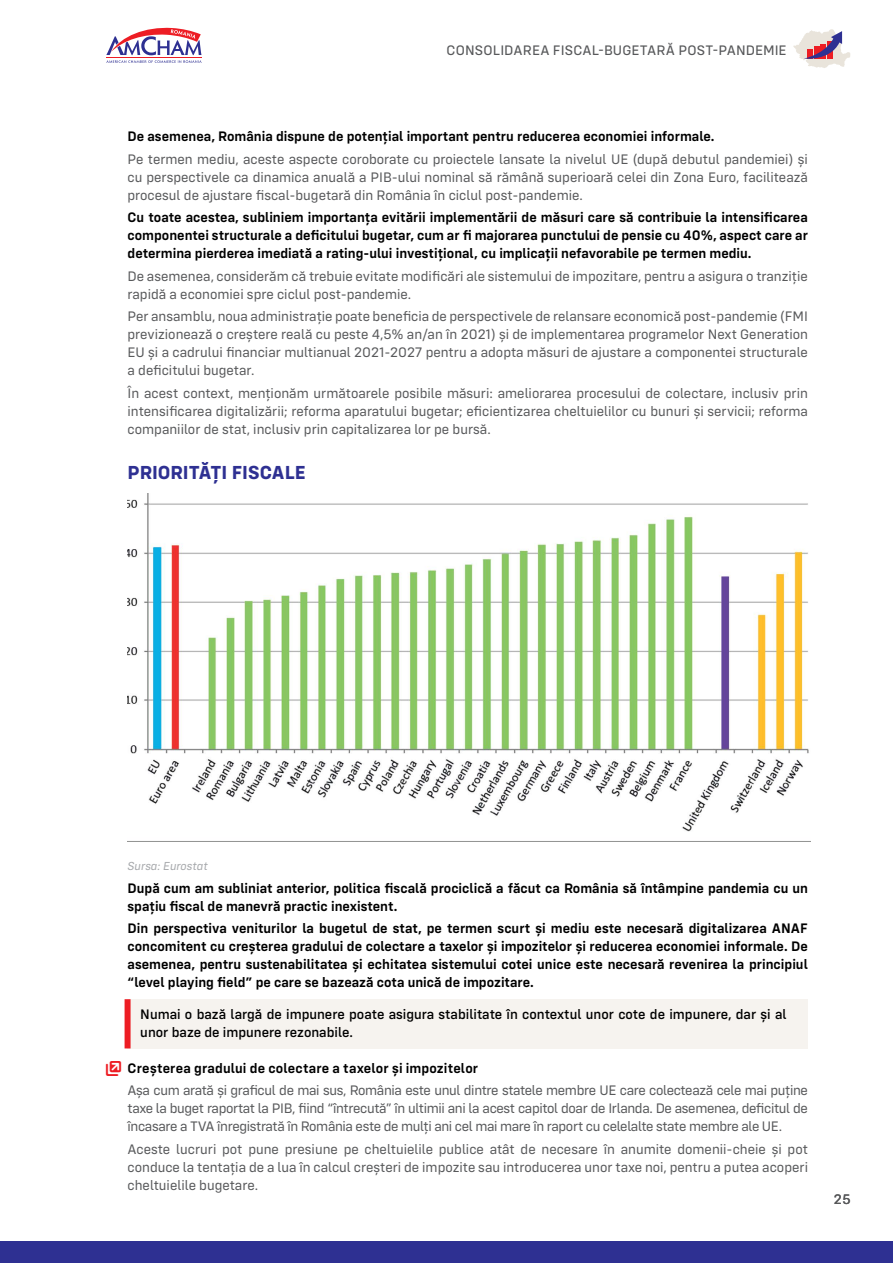
<style>
.page{position:relative;width:893px;height:1263px;background:#fff}
.page>*{position:absolute;margin:0;border:0;box-sizing:border-box;transform-origin:0 0}
.Source{font:700 19.5px "Config";letter-spacing:-.005em;color:#2e3092}
.t1{font:14.25px/18px "Config";color:#58595b;text-align:justify}
.t2{font:600 14.25px/18px "Config";color:#000;text-align:justify}
.Resolution{font:500 14.25px/18px "Config";color:#000}
.t3{font:14.25px "Config Text";color:#58595b}
.Source-2{font:italic 12px "Config";color:#a7a9ac}
.s1{font-family:"Web Hosting Hub Glyphs";font-weight:400;font-size:15px;color:#ed1d24}
</style>
<div class="page">
<div style="left:128px;top:999px;width:680px;height:49px;background:#f6f3ef"></div>
<div style="left:125px;top:999px;width:6px;height:49px;background:#ed1d24"></div>
<img style="left:128px;top:494px;width:682px;height:348px">
<svg style="left:106px;top:27px;width:96px;height:36px"></svg>
<svg style="left:793px;top:29px;width:57px;height:39px"></svg>
<div style="left:0;top:1242px;width:893px;height:21px;background:#2e3092"></div>
<p class="t3" style="left:447px;top:42px;width:19px">CONSOLIDAREA</p>
<p class="t3" style="left:553px;top:42px;width:9px">FISCAL</p>
<p class="t3" style="left:598px;top:42px;width:16px">-BUGETAR</p>
<p class="t3" style="left:666px;top:42px;width:22px">Ă POST</p>
<p class="t3" style="left:712px;top:42px;width:16px">-PANDEMIE</p>
<p class="t2" style="left:128px;top:127px;width:588px">De asemenea, România dispune de potențial important pentru reducerea economiei informale.</p>
<p class="t1" style="left:128px;top:150px;width:682px">Pe termen mediu, aceste aspecte coroborate cu proiectele lansate la nivelul UE (după debutul pandemiei) și cu perspectivele ca dinamica anuală a PIB-ului nominal să rămână superioară celei din Zona Euro, facilitează procesul de ajustare fiscal-bugetară din România în ciclul post-pandemie.</p>
<p class="t2" style="left:128px;top:208px;width:682px">Cu toate acestea, subliniem importanța evitării implementării de măsuri care să contribuie la intensificarea componentei structurale a deficitului bugetar, cum ar fi majorarea punctului de pensie cu 40%, aspect care ar determina pierderea imediată a rating-ului investițional, cu implicații nefavorabile pe termen mediu.</p>
<p class="t1" style="left:128px;top:267px;width:682px">De asemenea, considerăm că trebuie evitate modificări ale sistemului de impozitare, pentru a asigura o tranziție rapidă a economiei spre ciclul post-pandemie.</p>
<p class="t1" style="left:128px;top:307px;width:682px">Per ansamblu, noua administrație poate beneficia de perspectivele de relansare economică post-pandemie (FMI previzionează o creștere reală cu peste 4,5% an/an în 2021) și de implementarea programelor Next Generation EU și a cadrului financiar multianual 2021-2027 pentru a adopta măsuri de ajustare a componentei structurale a deficitului bugetar.</p>
<p class="t1" style="left:128px;top:384px;width:682px">În acest context, menționăm următoarele posibile măsuri: ameliorarea procesului de colectare, inclusiv prin intensificarea digitalizării; reforma aparatului bugetar; eficientizarea cheltuielilor cu bunuri și servicii; reforma companiilor de stat, inclusiv prin capitalizarea lor pe bursă.</p>
<p class="Source" style="left:128px;top:460px;width:180px">PRIORITĂȚI FISCALE</p>
<p class="Source-2" style="left:128px;top:859px;width:82px">Sursa: Eurostat</p>
<p class="t2" style="left:128px;top:879px;width:682px">După cum am subliniat anterior, politica fiscală prociclică a făcut ca România să întâmpine pandemia cu un spațiu fiscal de manevră practic inexistent.</p>
<p class="t2" style="left:128px;top:919px;width:682px">Din perspectiva veniturilor la bugetul de stat, pe termen scurt și mediu este necesară digitalizarea ANAF concomitent cu creșterea gradului de colectare a taxelor și impozitelor și reducerea economiei informale. De asemenea, pentru sustenabilitatea și echitatea sistemului cotei unice este necesară revenirea la principiul “level playing field” pe care se bazează cota unică de impozitare.</p>
<p class="Resolution" style="left:140px;top:1005px;width:648px">Numai o bază largă de impunere poate asigura stabilitate în contextul unor cote de impunere, dar și al unor baze de impunere rezonabile.</p>
<p class="t2" style="left:106px;top:1059px;width:373px"><span class="s1">ם</span> Creșterea gradului de colectare a taxelor și impozitelor</p>
<p class="t1" style="left:128px;top:1081px;width:682px">Așa cum arată și graficul de mai sus, România este unul dintre statele membre UE care colectează cele mai puține taxe la buget raportat la PIB, fiind “întrecută” în ultimii ani la acest capitol doar de Irlanda. De asemenea, deficitul de încasare a TVA înregistrată în România este de mulți ani cel mai mare în raport cu celelalte state membre ale UE.</p>
<p class="t1" style="left:128px;top:1140px;width:682px">Aceste lucruri pot pune presiune pe cheltuielile publice atât de necesare în anumite domenii-cheie și pot conduce la tentația de a lua în calcul creșteri de impozite sau introducerea unor taxe noi, pentru a putea acoperi cheltuielile bugetare.</p>
<p class="t3" style="left:834px;top:1191px;width:18px">25</p>
</div>
